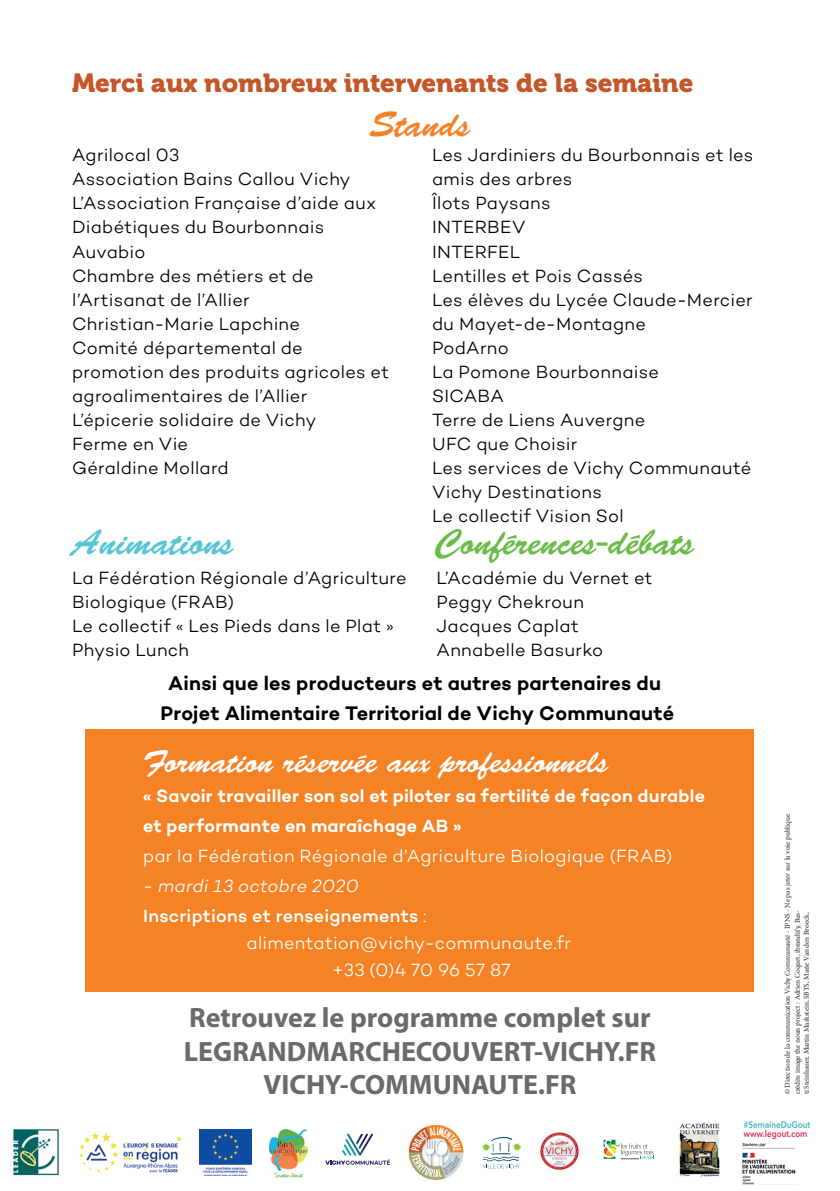
<style>
.page{position:relative;width:840px;height:1191px;background:#fff}
.page>*{position:absolute;margin:0;border:0;box-sizing:border-box;transform-origin:0 0}
.t1{font:36px "Brush Script Std";color:#68bc47}
.t2{font:36px "Brush Script Std";color:#56c6d6}
.t3{font:36px "Brush Script Std";color:#f58226}
.t4{font:32px "Brush Script Std";color:#fff}
.t5{font:700 28px/33.6px "Myriad Pro";color:#676b6c;text-align:center}
.t6{font:26px "Museo 900";color:#c55628}
.t7{font:600 20px/30px "Campton";letter-spacing:.01em;color:#000;text-align:center}
.t8{font:300 18px/24px "Campton";letter-spacing:.015em;color:#000}
.t9{font:600 18px/30px "Campton";letter-spacing:.015em;color:#fff}
.t10{font:300 18px "Campton";letter-spacing:.015em;color:#fff}
.t11{font:500 18px/30px "Campton";letter-spacing:.015em;color:#fff}
.t12{font:300 18px/26.8px "Campton";letter-spacing:.015em;color:#fffef6}
.t13{font:7.4px/8.8px "Minion Pro";color:#231f20}
.s1{font-weight:300}
.s2{font-weight:300;font-style:italic}
</style>
<div class="page">
<svg style="left:481px;top:1137px;width:40px;height:31px"></svg>
<svg style="left:603px;top:1139px;width:51px;height:20px"></svg>
<svg style="left:325px;top:1133px;width:64px;height:31px"></svg>
<img style="left:540px;top:1132px;width:39px;height:38px">
<img style="left:742px;top:1142px;width:55px;height:43px">
<img style="left:743px;top:1121px;width:67px;height:19px">
<img style="left:13px;top:1128px;width:47px;height:48px">
<img style="left:79px;top:1132px;width:102px;height:40px">
<img style="left:199px;top:1129px;width:52px;height:46px">
<img style="left:269px;top:1129px;width:38px;height:48px">
<div style="left:86px;top:729px;width:667px;height:262px;background:#f58225"></div>
<img style="left:408px;top:1124px;width:55px;height:56px">
<img style="left:679px;top:1122px;width:41px;height:55px">
<h3 class="t6" style="left:72px;top:68px;width:622px">Merci aux nombreux intervenants de la semaine</h3>
<h1 class="t3" style="left:369px;top:104px;width:103px">Stands</h1>
<p class="t8" style="left:72px;top:143px;width:318px">Agrilocal 03<br>Association Bains Callou Vichy<br>L’Association Française d’aide aux<br>Diabétiques du Bourbonnais<br>Auvabio<br>Chambre des métiers et de l’Artisanat de l’Allier<br>Christian-Marie Lapchine<br>Comité départemental de promotion des produits agricoles et agroalimentaires de l’Allier<br>L’épicerie solidaire de Vichy<br>Ferme en Vie<br>Géraldine Mollard</p>
<p class="t8" style="left:432px;top:143px;width:323px">Les Jardiniers du Bourbonnais et les amis des arbres<br>Îlots Paysans<br>INTERBEV<br>INTERFEL<br>Lentilles et Pois Cassés<br>Les élèves du Lycée Claude-Mercier du Mayet-de-Montagne<br>PodArno<br>La Pomone Bourbonnaise<br>SICABA<br>Terre de Liens Auvergne<br>UFC que Choisir<br>Les services de Vichy Communauté<br>Vichy Destinations<br>Le collectif Vision Sol</p>
<h1 class="t2" style="left:72px;top:522px;width:163px">Animations</h1>
<h1 class="t1" style="left:435px;top:522px;width:260px">Conférences-débats</h1>
<p class="t8" style="left:72px;top:565px;width:336px">La Fédération Régionale d’Agriculture<br>Biologique (FRAB)<br>Le collectif « Les Pieds dans le Plat »<br>Physio Lunch</p>
<p class="t7" style="left:160px;top:667px;width:515px">Ainsi que les producteurs et autres partenaires du<br>Projet Alimentaire Territorial de Vichy Communauté</p>
<p class="t8" style="left:436px;top:565px;width:217px">L’Académie du Vernet et<br>Peggy Chekroun<br>Jacques Caplat<br>Annabelle Basurko</p>
<h2 class="t4" style="left:143px;top:743px;width:466px">Formation réservée aux professionnels</h2>
<p class="t9" style="left:143px;top:780px;width:563px">« Savoir travailler son sol et piloter sa fertilité de façon durable et performante en maraîchage AB »</p>
<p class="t10" style="left:143px;top:844px;width:530px">par la Fédération Régionale d’Agriculture Biologique (FRAB)</p>
<p class="t11" style="left:143px;top:870px;width:285px"><span class="s1">-</span> <span class="s2">mardi 13 octobre 2020<br></span>Inscriptions et renseignements <span class="s1">:</span></p>
<p class="t12" style="left:331px;top:929px;width:240px;text-indent:-85px">alimentation@vichy-communaute.fr +33 (0)4 70 96 57 87</p>
<h3 class="t5" style="left:184px;top:1000px;width:473px">Retrouvez le programme complet sur<br>LEGRANDMARCHECOUVERT-VICHY.FR<br>VICHY-COMMUNAUTE.FR</h3>
<p class="t13" style="left:782px;top:1094px;width:282px;rotate:-90deg">© Direction de la communication Vichy Communauté - IPNS - Ne pas jeter sur la voie publique</p>
<p class="t13" style="left:792px;top:1094px;width:185px;rotate:-90deg">crédits image the noun project : Adrien Coquet, ibrandify, Bas&shy;ti Steinhauer, Martin Markstein, SBTS, Marie Van den Broeck,</p>
</div>
